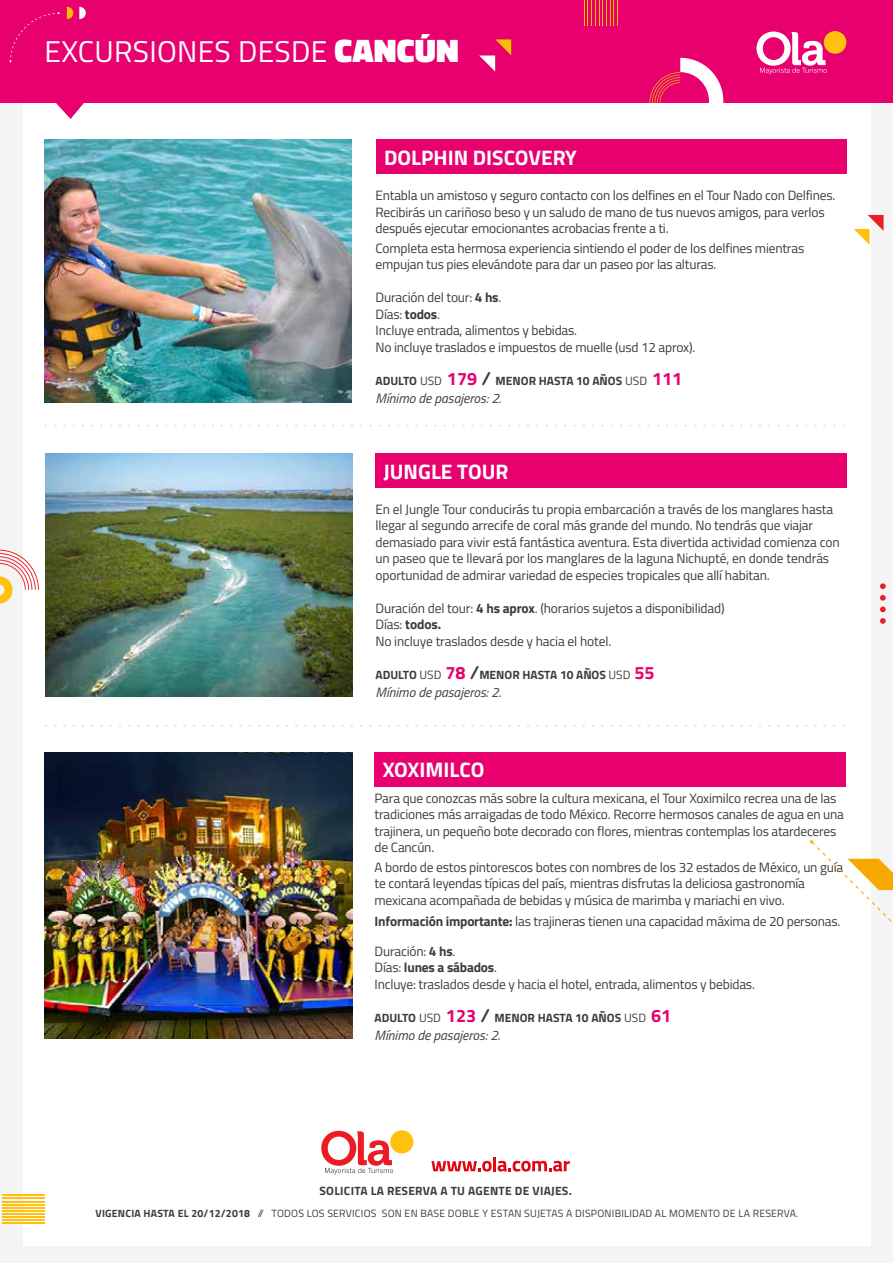
<style>
.page{position:relative;width:893px;height:1263px;background:#fff}
.page>*{position:absolute;margin:0;border:0;box-sizing:border-box;transform-origin:0 0}
.t1{font:30px "Titillium Web";letter-spacing:.01em;color:#fff}
.t2{font:700 21px "Titillium Web";color:#fff}
.t3{font:13.5px/16.5px "Titillium Web";letter-spacing:-.015em;color:#3c3c3b}
.t4{font:italic 13.5px "Titillium Web";color:#3c3c3b}
.t5{font:700 12px "Titillium Web";color:#3c3c3b}
.t6{font:700 12px "Titillium Web";letter-spacing:.02em;color:#3c3c3b}
.t7{font:10.5px "Titillium Web";letter-spacing:.02em;color:#3c3c3b}
.s1{font-weight:900;font-size:33px}
.s2{font-weight:700}
.s3{font-weight:400;color:#414141}
.s4{font-size:18px;color:#e8006f}
.s5{font-family:"VAG Rounded Std";font-weight:900;font-size:18px}
</style>
<div class="page">
<div style="left:0;top:103px;width:893px;height:1160px;background:#f4f4f4"></div>
<div style="left:23px;top:90px;width:847px;height:1155px;background:#fff"></div>
<svg style="left:56px;top:103px;width:28px;height:16px"></svg>
<div style="left:0;top:0;width:893px;height:103px;background:#e8006f"></div>
<svg style="left:55px;top:724px;width:789px;height:3px"></svg>
<svg style="left:55px;top:424px;width:789px;height:3px"></svg>
<div style="left:824px;top:31px;width:22px;height:23px;background:#ffc10e;border-radius:50%"></div>
<svg style="left:756px;top:32px;width:71px;height:42px"></svg>
<div style="left:375px;top:454px;width:472px;height:34px;background:#e8006f"></div>
<img style="left:45px;top:453px;width:307px;height:244px">
<div style="left:374px;top:752px;width:472px;height:34px;background:#e8006f"></div>
<img style="left:45px;top:752px;width:307px;height:287px">
<div style="left:390px;top:1130px;width:23px;height:23px;background:#ffc10e;border-radius:50%"></div>
<svg style="left:321px;top:1131px;width:72px;height:43px"></svg>
<svg style="left:431px;top:1161px;width:61px;height:10px"></svg>
<hr style="left:493px;top:1157px;width:3px;height:14px;background:#e20613">
<svg style="left:498px;top:1161px;width:72px;height:10px"></svg>
<hr style="left:2px;top:1222px;width:43px;height:1px;background:#ffc10e">
<hr style="left:2px;top:1219px;width:43px;height:1px;background:#ffc10e">
<hr style="left:2px;top:1216px;width:43px;height:1px;background:#ffc10e">
<hr style="left:2px;top:1213px;width:43px;height:1px;background:#ffc10e">
<hr style="left:2px;top:1210px;width:43px;height:1px;background:#ffc10e">
<hr style="left:2px;top:1207px;width:43px;height:1px;background:#ffc10e">
<hr style="left:2px;top:1204px;width:43px;height:1px;background:#ffc10e">
<hr style="left:2px;top:1201px;width:43px;height:1px;background:#ffc10e">
<hr style="left:2px;top:1198px;width:43px;height:1px;background:#ffc10e">
<hr style="left:2px;top:1195px;width:43px;height:1px;background:#ffc10e">
<svg style="left:880px;top:618px;width:6px;height:6px"></svg>
<svg style="left:880px;top:595px;width:6px;height:17px"></svg>
<svg style="left:880px;top:583px;width:6px;height:6px"></svg>
<svg style="left:0;top:550px;width:39px;height:54px"></svg>
<svg style="left:854px;top:215px;width:29px;height:30px"></svg>
<svg style="left:649px;top:58px;width:74px;height:45px"></svg>
<svg style="left:479px;top:39px;width:32px;height:33px"></svg>
<svg style="left:9px;top:12px;width:51px;height:51px"></svg>
<svg style="left:79px;top:7px;width:7px;height:12px"></svg>
<svg style="left:67px;top:7px;width:6px;height:12px"></svg>
<svg style="left:584px;top:0;width:34px;height:26px"></svg>
<svg style="left:810px;top:840px;width:83px;height:109px"></svg>
<div style="left:376px;top:140px;width:470px;height:34px;background:#e8006f"></div>
<img style="left:44px;top:140px;width:308px;height:262px">
<h1 class="t1" style="left:45px;top:30px;width:416px">EXCURSIONES DESDE <span class="s1">CANCÚN</span></h1>
<h2 class="t2" style="left:384px;top:141px;width:194px">DOLPHIN DISCOVERY</h2>
<p class="t3" style="left:376px;top:186px;width:461px">Entabla un amistoso y seguro contacto con los delfines en el Tour Nado con Delfines.<br>Recibirás un cariñoso beso y un saludo de mano de tus nuevos amigos, para verlos después ejecutar emocionantes acrobacias frente a ti.</p>
<p class="t3" style="left:376px;top:239px;width:430px">Completa esta hermosa experiencia sintiendo el poder de los delfines mientras empujan tus pies elevándote para dar un paseo por las alturas.</p>
<p class="t3" style="left:376px;top:288px;width:321px">Duración del tour: <span class="s2">4 hs</span>.<br>Días: <span class="s2">todos</span>.<br>Incluye entrada, alimentos y bebidas.<br>No incluye traslados e impuestos de muelle (usd 12 aprox).</p>
<p class="t5" style="left:376px;top:371px;width:308px">ADULTO <span class="s3">USD</span> <span class="s4">179</span> <span class="s5">/</span> MENOR HASTA 10 AÑOS <span class="s3">USD</span> <span class="s4">111</span></p>
<p class="t4" style="left:376px;top:388px;width:127px">Mínimo de pasajeros: 2.</p>
<h2 class="t2" style="left:384px;top:455px;width:126px">JUNGLE TOUR</h2>
<p class="t3" style="left:375px;top:500px;width:466px">En el Jungle Tour conducirás tu propia embarcación a través de los manglares hasta llegar al segundo arrecife de coral más grande del mundo. No tendrás que viajar demasiado para vivir está fantástica aventura. Esta divertida actividad comienza con un paseo que te llevará por los manglares de la laguna Nichupté, en donde tendrás oportunidad de admirar variedad de especies tropicales que allí habitan.</p>
<p class="t3" style="left:375px;top:599px;width:351px">Duración del tour: <span class="s2">4 hs aprox</span>. (horarios sujetos a disponibilidad)<br>Días: <span class="s2">todos.<br></span>No incluye traslados desde y hacia el hotel.</p>
<p class="t5" style="left:375px;top:665px;width:280px">ADULTO <span class="s3">USD</span> <span class="s4">78</span> <span class="s5">/</span>MENOR HASTA 10 AÑOS <span class="s3">USD</span> <span class="s4">55</span></p>
<p class="t4" style="left:375px;top:682px;width:127px">Mínimo de pasajeros: 2.</p>
<h2 class="t2" style="left:383px;top:754px;width:103px">XOXIMILCO</h2>
<p class="t3" style="left:375px;top:789px;width:471px">Para que conozcas más sobre la cultura mexicana, el Tour Xoximilco recrea una de las tradiciones más arraigadas de todo México. Recorre hermosos canales de agua en una trajinera, un pequeño bote decorado con flores, mientras contemplas los atardeceres de Cancún.</p>
<p class="t3" style="left:375px;top:858px;width:470px">A bordo de estos pintorescos botes con nombres de los 32 estados de México, un guía te contará leyendas típicas del país, mientras disfrutas la deliciosa gastronomía mexicana acompañada de bebidas y música de marimba y mariachi en vivo.</p>
<p class="t3" style="left:375px;top:912px;width:467px"><span class="s2">Información importante:</span> las trajineras tienen una capacidad máxima de 20 personas.</p>
<p class="t3" style="left:375px;top:942px;width:382px">Duración: <span class="s2">4 hs</span>.<br>Días: <span class="s2">lunes a sábados</span>.<br>Incluye: traslados desde y hacia el hotel, entrada, alimentos y bebidas.</p>
<p class="t5" style="left:375px;top:1008px;width:298px">ADULTO <span class="s3">USD</span> <span class="s4">123</span> <span class="s5">/</span> MENOR HASTA 10 AÑOS <span class="s3">USD</span> <span class="s4">61</span></p>
<p class="t4" style="left:375px;top:1025px;width:127px">Mínimo de pasajeros: 2.</p>
<p class="t6" style="left:320px;top:1181px;width:254px">SOLICITA LA RESERVA A TU AGENTE DE VIAJES.</p>
<p class="t7" style="left:96px;top:1205px;width:705px"><span class="s2">VIGENCIA HASTA EL 20/12/2018</span> // TODOS LOS SERVICIOS SON EN BASE DOBLE Y ESTAN SUJETAS A DISPONIBILIDAD AL MOMENTO DE LA RESERVA.</p>
</div>
